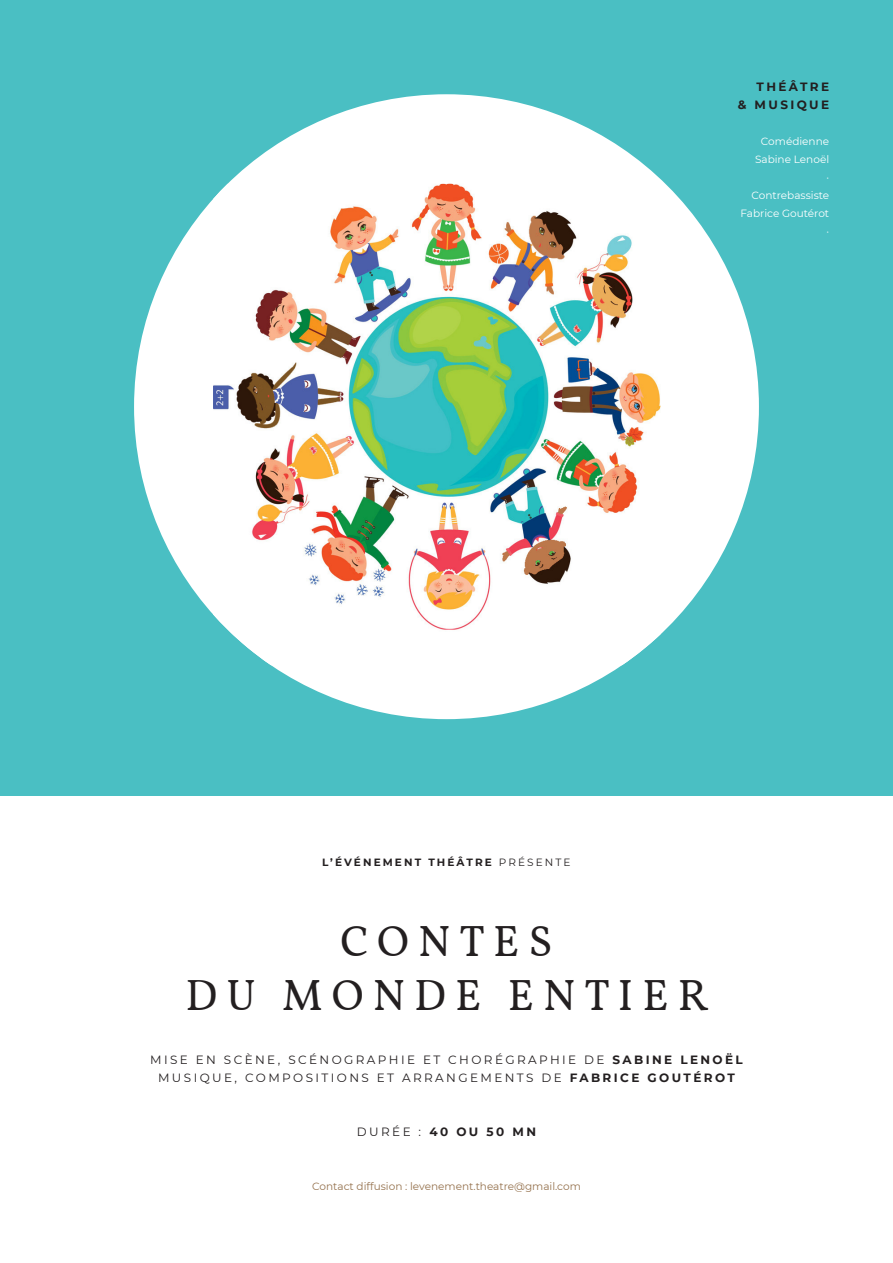
<style>
.page{position:relative;width:893px;height:1263px;background:#fff}
.page>*{position:absolute;margin:0;border:0;box-sizing:border-box;transform-origin:0 0}
.H1_-_Center{font:43.5px "Vollkorn";letter-spacing:.21em;color:#231f20}
.T2_-_Center{font:12px "Montserrat";letter-spacing:.2em;color:#231f20}
.T2_-_Center-2{font:700 12px/18px "Montserrat";letter-spacing:.2em;color:#231f20;text-align:right}
.D1_-_Right{font:10.5px/18px "Montserrat";color:#fff;text-align:center}
.D1_-_Center{font:10.5px "Montserrat";color:#95724e}
.H2_-_Center{font:700 10.5px "Montserrat";letter-spacing:.2em;color:#231f20}
.s1{font-weight:400}
.s2{font-weight:700}
</style>
<div class="page">
<div style="left:0;top:0;width:893px;height:795px;background:#4abfc3"></div>
<div style="left:134px;top:94px;width:625px;height:625px;background:#fff;border-radius:50%"></div>
<img style="left:213px;top:184px;width:447px;height:481px">
<p class="T2_-_Center-2" style="left:738px;top:78px;width:93px">THÉÂTRE<br>&amp; MUSIQUE</p>
<p class="D1_-_Right" style="left:755px;top:132px;width:76px">Comédienne<br>Sabine Lenoël</p>
<p class="D1_-_Right" style="left:826px;top:168px;width:4px">·</p>
<p class="D1_-_Right" style="left:752px;top:186px;width:79px">Contrebassiste</p>
<p class="D1_-_Right" style="left:740px;top:204px;width:90px">Fabrice Goutérot</p>
<p class="D1_-_Right" style="left:826px;top:222px;width:4px">·</p>
<p class="H2_-_Center" style="left:322px;top:854px;width:250px">L’ÉVÉNEMENT THÉÂTRE <span class="s1">PRÉSENTE</span></p>
<p class="H1_-_Center" style="left:341px;top:909px;width:213px">CONTES</p>
<p class="H1_-_Center" style="left:185px;top:963px;width:524px">DU MONDE ENTIER</p>
<p class="T2_-_Center" style="left:150px;top:1051px;width:594px">MISE EN SCÈNE, SCÉNOGRAPHIE ET CHORÉGRAPHIE DE <span class="s2">SABINE LENOËL</span></p>
<p class="T2_-_Center" style="left:158px;top:1069px;width:578px">MUSIQUE, COMPOSITIONS ET ARRANGEMENTS DE <span class="s2">FABRICE GOUTÉROT</span></p>
<p class="T2_-_Center-2" style="left:357px;top:1122px;width:181px"><span class="s1">DURÉE :</span> 40 OU 50 MN</p>
<p class="D1_-_Center" style="left:312px;top:1178px;width:270px">Contact diffusion : levenement.theatre@gmail.com</p>
</div>
